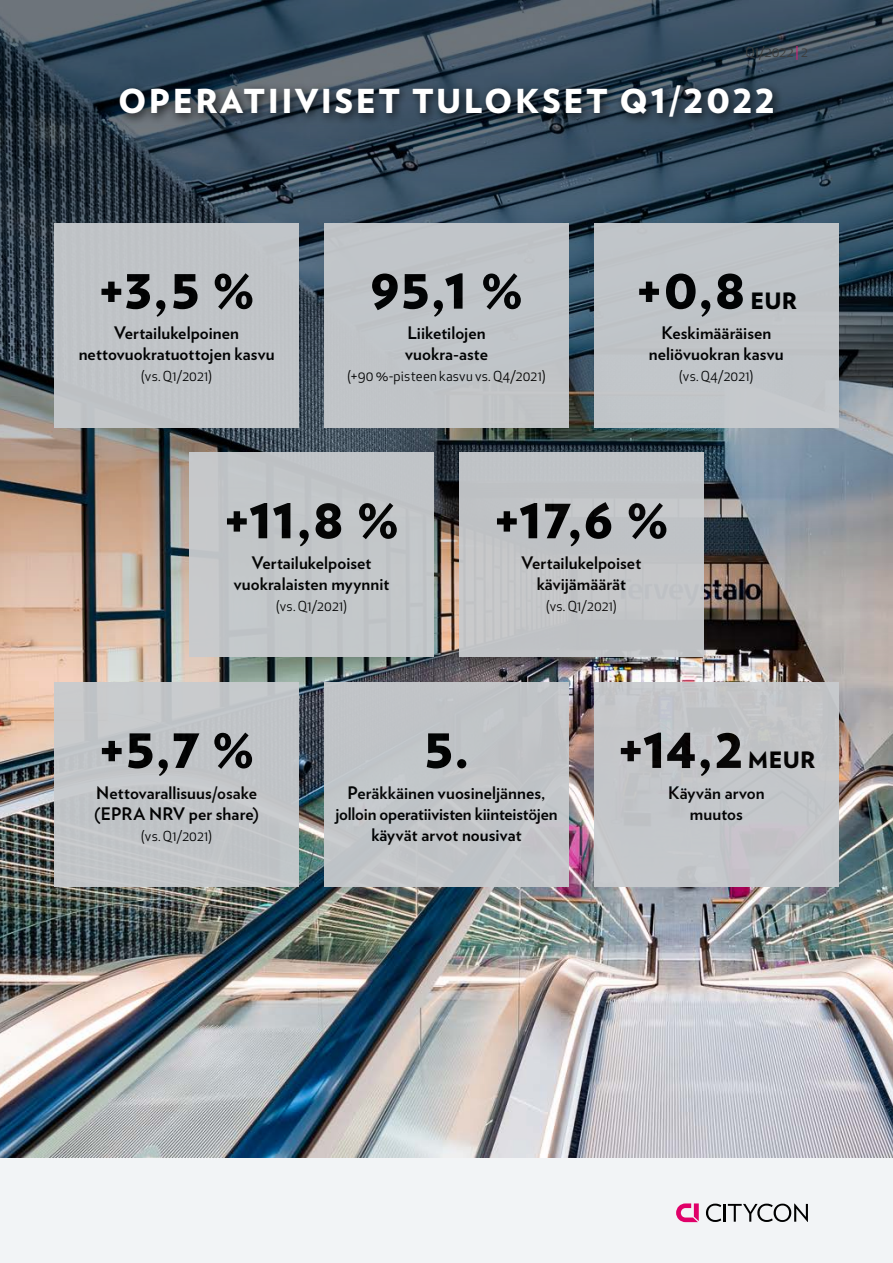
<style>
.page{position:relative;width:893px;height:1263px;background:#f2f4f6}
.page>*{position:absolute;margin:0;border:0;box-sizing:border-box;transform-origin:0 0}
.t1{font:900 58.5px "Verlag";letter-spacing:-.015em;color:#000}
.t2{font:900 33px "Verlag";letter-spacing:.075em;color:#fff}
.t3{font:900 22.5px "Verlag";letter-spacing:.01em;color:#000}
.t4{font:700 17.25px/21px "Verlag";letter-spacing:.005em;color:#000;text-align:center}
.t5{font:13.5px "Apex New";letter-spacing:.015em;color:#000}
.t6{font:13.5px "Apex New";letter-spacing:.025em;color:#3c3c3b}
.s1{color:#e31a78}
</style>
<div class="page">
<img style="left:0;top:685px;width:893px;height:473px">
<img style="left:0;top:0;width:893px;height:685px">
<div style="left:114px;top:80px;width:671px;height:48px;background:#000;opacity:.75"></div>
<div style="left:55px;top:223px;width:244px;height:204px;background:#c0c3c7"></div>
<div style="left:324px;top:223px;width:245px;height:204px;background:#c0c5c8"></div>
<div style="left:594px;top:223px;width:244px;height:204px;background:#c0c5c8"></div>
<div style="left:189px;top:453px;width:245px;height:204px;background:#c8cbce"></div>
<div style="left:459px;top:453px;width:244px;height:204px;background:#c0c3c6"></div>
<div style="left:55px;top:682px;width:244px;height:204px;background:#c1c4c7"></div>
<div style="left:324px;top:682px;width:245px;height:204px;background:#c1c4c7"></div>
<div style="left:594px;top:682px;width:244px;height:204px;background:#c8cbce"></div>
<svg style="left:676px;top:1203px;width:23px;height:19px"></svg>
<svg style="left:706px;top:1203px;width:102px;height:19px"></svg>
<p class="t6" style="left:745px;top:43px;width:64px">Q1/2022 <span class="s1">|</span> 2</p>
<h2 class="t2" style="left:118px;top:74px;width:658px">OPERATIIVISET TULOKSET Q1/2022</h2>
<h1 class="t1" style="left:98px;top:239px;width:159px">+3,5 %</h1>
<p class="t4" style="left:79px;top:322px;width:197px">Vertailukelpoinen nettovuokratuottojen kasvu</p>
<p class="t5" style="left:141px;top:368px;width:72px">(vs. Q1/2021)</p>
<h1 class="t1" style="left:369px;top:239px;width:156px">95,1 %</h1>
<p class="t4" style="left:405px;top:322px;width:84px;text-align:left">Liiketilojen vuokra-aste</p>
<p class="t5" style="left:347px;top:368px;width:200px">(+90 %-pisteen kasvu vs. Q4/2021)</p>
<h1 class="t1" style="left:636px;top:239px;width:112px">+0,8</h1>
<h3 class="t3" style="left:750px;top:282px;width:48px">EUR</h3>
<p class="t4" style="left:649px;top:322px;width:136px">Keskimääräisen neliövuokran kasvu</p>
<p class="t5" style="left:679px;top:368px;width:76px">(vs. Q4/2021)</p>
<h1 class="t1" style="left:223px;top:469px;width:178px">+11,8 %</h1>
<p class="t4" style="left:234px;top:551px;width:157px">Vertailukelpoiset vuokralaisten myynnit</p>
<p class="t5" style="left:276px;top:598px;width:72px">(vs. Q1/2021)</p>
<h1 class="t1" style="left:493px;top:469px;width:177px">+17,6 %</h1>
<p class="t4" style="left:522px;top:551px;width:121px">Vertailukelpoiset kävijämäärät</p>
<p class="t5" style="left:546px;top:598px;width:72px">(vs. Q1/2021)</p>
<h1 class="t1" style="left:98px;top:698px;width:158px">+5,7 %</h1>
<p class="t4" style="left:94px;top:781px;width:166px;text-align:left">Nettovarallisuus/osake (EPRA NRV per share)</p>
<p class="t5" style="left:141px;top:827px;width:72px">(vs. Q1/2021)</p>
<h1 class="t1" style="left:423px;top:698px;width:48px">5.</h1>
<p class="t4" style="left:335px;top:781px;width:224px">Peräkkäinen vuosineljännes, jolloin operatiivisten kiinteistöjen käyvät arvot nousivat</p>
<h1 class="t1" style="left:617px;top:698px;width:128px">+14,2</h1>
<h3 class="t3" style="left:748px;top:741px;width:69px">MEUR</h3>
<p class="t4" style="left:668px;top:781px;width:98px">Käyvän arvon muutos</p>
</div>
